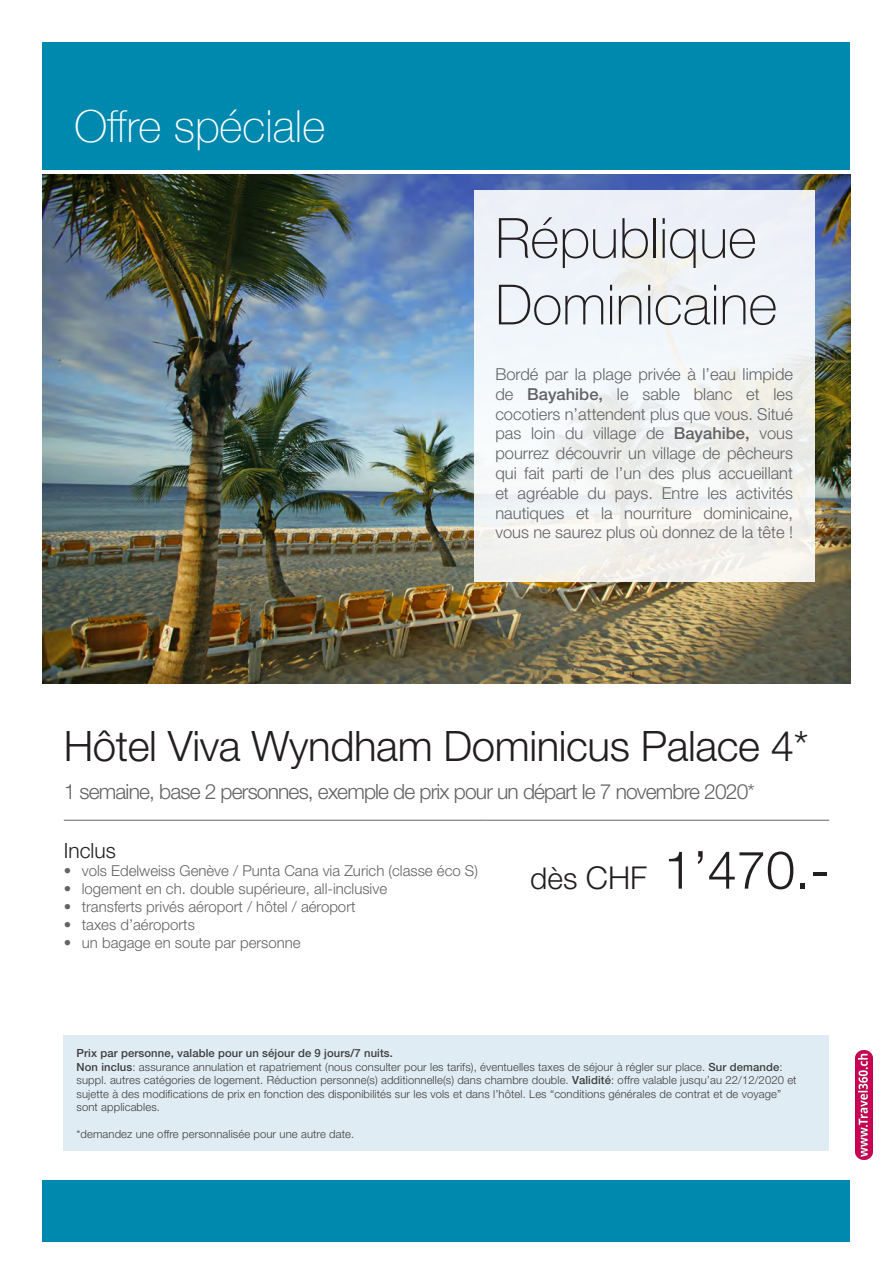
<style>
.page{position:relative;width:893px;height:1263px;background:#fff}
.page>*{position:absolute;margin:0;border:0;box-sizing:border-box;transform-origin:0 0}
.t1{font:100 55.5px/66.6px "Helvetica Neue";color:#231f20}
.Bloc_principal{font:300 52.5px "Helvetica Neue";color:#231f20}
.t2{font:100 44.1px "Helvetica Neue";color:#fff}
.t3{font:300 42px "Helvetica Neue";letter-spacing:-.01em;color:#231f20}
.t4{font:300 21px "Helvetica Neue";letter-spacing:-.04em;color:#636366}
.Bloc_principal-2{font:300 21px "Helvetica Neue";color:#231f20}
.t5{font:300 16.5px/19.8px "Helvetica Neue";color:#636366;text-align:justify}
.Bloc_principal-3{font:300 15px "Helvetica Neue";color:#636366}
.Barre_de_texte_sur_f{font:300 11.25px/13.5px "Helvetica Neue";letter-spacing:.01em;color:#3e3e3f}
.s1{font-weight:500}
.s2{font-size:30px}
.s3{font-size:31.5px}
</style>
<div class="page">
<div style="left:43px;top:1180px;width:807px;height:62px;background:#0089af"></div>
<div style="left:43px;top:43px;width:807px;height:127px;background:#0089af"></div>
<img style="left:43px;top:174px;width:807px;height:509px">
<div style="left:474px;top:190px;width:340px;height:391px;background:linear-gradient(to right,#f2f5f8,#eff0f0)"></div>
<div style="left:64px;top:1036px;width:765px;height:115px;background:#e0ecf3"></div>
<hr style="left:64px;top:820px;width:423px;height:1px;background:#636366">
<hr style="left:487px;top:820px;width:342px;height:1px;background:#636366">
<img style="left:856px;top:1051px;width:16px;height:109px">
<p class="t2" style="left:74px;top:93px;width:252px">Offre spéciale</p>
<p class="t1" style="left:495px;top:202px;width:283px">République<br>Dominicaine</p>
<p class="t5" style="left:495px;top:364px;width:299px">Bordé par la plage privée à l’eau limpide de <span class="s1">Bayahibe,</span> le sable blanc et les cocotiers n’attendent plus que vous. Situé pas loin du village de <span class="s1">Bayahibe,</span> vous pourrez découvrir un village de pêcheurs qui fait parti de l’un des plus accueillant et agréable du pays. Entre les activités nautiques et la nourriture dominicaine, vous ne saurez plus où donnez de la tête !</p>
<p class="t3" style="left:64px;top:721px;width:746px">Hôtel Viva Wyndham Dominicus Palace 4*</p>
<p class="t4" style="left:64px;top:779px;width:693px">1 semaine, base 2 personnes, exemple de prix pour un départ le 7 novembre 2020*</p>
<p class="Bloc_principal-2" style="left:64px;top:838px;width:54px">Inclus</p>
<p class="Bloc_principal-3" style="left:64px;top:861px;width:416px">• vols Edelweiss Genève / Punta Cana via Zurich (classe éco S)</p>
<p class="Bloc_principal-3" style="left:64px;top:879px;width:325px">• logement en ch. double supérieure, all-inclusive</p>
<p class="Bloc_principal-3" style="left:64px;top:897px;width:293px">• transferts privés aéroport / hôtel / aéroport</p>
<p class="Bloc_principal-3" style="left:64px;top:915px;width:133px">• taxes d’aéroports</p>
<p class="Bloc_principal-3" style="left:64px;top:933px;width:238px">• un bagage en soute par personne</p>
<p class="Bloc_principal" style="left:530px;top:838px;width:300px"><span class="s2">dès</span> <span class="s3">chf</span> 1’470.-</p>
<p class="Barre_de_texte_sur_f" style="left:77px;top:1046px;width:722px"><span class="s1">Prix par personne, valable pour un séjour de 9 jours/7 nuits.<br>Non inclus</span>: assurance annulation et rapatriement (nous consulter pour les tarifs), éventuelles taxes de séjour à régler sur place. <span class="s1">Sur demande</span>: suppl. autres catégories de logement. Réduction personne(s) additionnelle(s) dans chambre double. <span class="s1">Validité</span>: offre valable jusqu’au 22/12/2020 et sujette à des modifications de prix en fonction des disponibilités sur les vols et dans l’hôtel. Les “conditions générales de contrat et de voyage” sont applicables.</p>
<p class="Barre_de_texte_sur_f" style="left:77px;top:1127px;width:279px">*demandez une offre personnalisée pour une autre date.</p>
</div>
